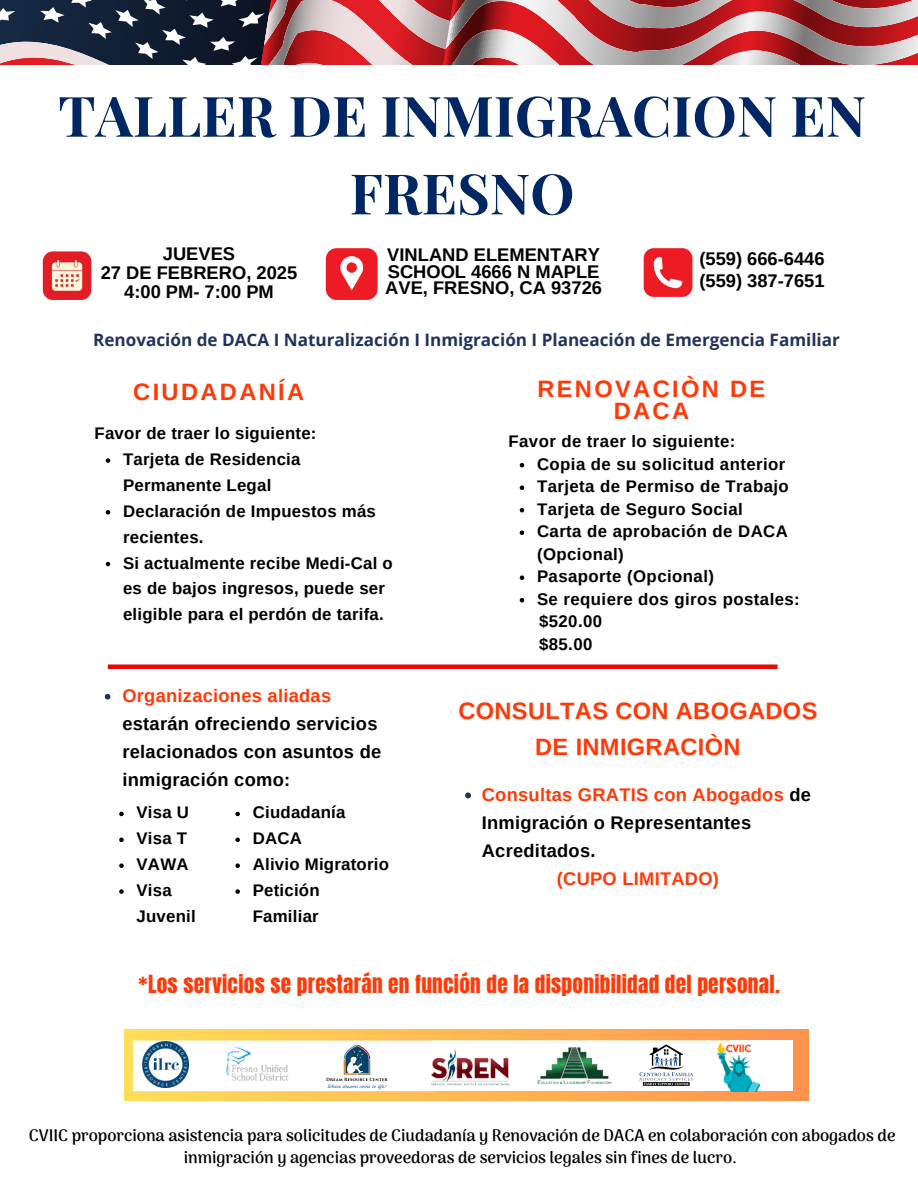
<style>
.page{position:relative;width:918px;height:1188px;background:#fff}
.page>*{position:absolute;margin:0;border:0;box-sizing:border-box;transform-origin:0 0}
.t1{font:700 55.95px/77.7px "Playfair Display";color:#002664;text-align:center}
.t2{font:700 23.7px/36.5px "Arimo";letter-spacing:.015em;color:#ff3908;text-align:center}
.t3{font:700 23.7px/22.5px "Arimo";letter-spacing:.1em;color:#ff3908;text-align:center}
.t4{font:21.3px "Anton";letter-spacing:.015em;color:#ff3908}
.t5{font:700 18.3px/28.2px "Arimo";letter-spacing:.015em;color:#000}
.t6{font:700 18.3px/16.8px "Arimo";color:#000001}
.t7{font:700 18.3px "Arimo";letter-spacing:.015em;color:#ff3908}
.t8{font:700 17.1px "Open Sans";color:#22325e}
.t9{font:700 16.8px/25.8px "Arimo";letter-spacing:.015em;color:#000}
.t10{font:700 16.5px/22.5px "Arima Madurai";color:#000;text-align:center}
.s1{color:#ff3908}
</style>
<div class="page">
<svg style="left:0;top:0;width:918px;height:65px;background:#966067"></svg>
<svg style="left:43px;top:251px;width:48px;height:49px;background:#eb6c68"></svg>
<svg style="left:326px;top:248px;width:52px;height:52px"></svg>
<svg style="left:644px;top:248px;width:48px;height:49px;background:#ef4047"></svg>
<svg style="left:106px;top:458px;width:4px;height:5px"></svg>
<svg style="left:106px;top:510px;width:4px;height:5px"></svg>
<svg style="left:106px;top:562px;width:4px;height:4px"></svg>
<svg style="left:520px;top:463px;width:4px;height:4px"></svg>
<svg style="left:520px;top:485px;width:4px;height:5px"></svg>
<svg style="left:520px;top:508px;width:4px;height:4px"></svg>
<svg style="left:520px;top:530px;width:4px;height:5px"></svg>
<svg style="left:520px;top:575px;width:4px;height:5px"></svg>
<svg style="left:520px;top:598px;width:4px;height:4px"></svg>
<svg style="left:105px;top:694px;width:5px;height:6px"></svg>
<svg style="left:119px;top:812px;width:5px;height:4px"></svg>
<svg style="left:119px;top:838px;width:5px;height:4px"></svg>
<svg style="left:119px;top:863px;width:5px;height:5px"></svg>
<svg style="left:119px;top:889px;width:5px;height:5px"></svg>
<svg style="left:235px;top:812px;width:5px;height:4px"></svg>
<svg style="left:235px;top:838px;width:5px;height:4px"></svg>
<svg style="left:235px;top:863px;width:5px;height:5px"></svg>
<svg style="left:235px;top:889px;width:5px;height:5px"></svg>
<svg style="left:465px;top:792px;width:6px;height:6px"></svg>
<div style="left:108px;top:664px;width:670px;height:5px;background:#e40909"></div>
<div style="left:125px;top:1030px;width:683px;height:70px;background:linear-gradient(to right,#ffdd58,#ff9450)"></div>
<div style="left:731px;top:1040px;width:61px;height:50px;background:#fff"></div>
<svg style="left:133px;top:1040px;width:598px;height:51px"></svg>
<img style="left:322px;top:1042px;width:70px;height:51px">
<img style="left:224px;top:1044px;width:70px;height:44px">
<img style="left:638px;top:1043px;width:58px;height:48px">
<img style="left:427px;top:1048px;width:88px;height:43px">
<img style="left:714px;top:1042px;width:49px;height:49px">
<img style="left:532px;top:1042px;width:89px;height:48px">
<img style="left:143px;top:1042px;width:46px;height:46px">
<p class="t1" style="left:58px;top:75px;width:809px">TALLER DE INMIGRACION EN<br>FRESNO</p>
<h1 class="t5" style="left:101px;top:244px;width:198px;line-height:19.2px;text-align:center">JUEVES<br>27 DE FEBRERO, 2025<br>4:00 PM- 7:00 PM</h1>
<p class="t6" style="left:385px;top:246px;width:218px">VINLAND ELEMENTARY<br>SCHOOL 4666 N MAPLE<br>AVE, FRESNO, CA 93726</p>
<h4 class="t6" style="left:699px;top:247px;width:127px;line-height:22.5px">(559) 666-6446 (559) 387-7651</h4>
<h4 class="t8" style="left:93px;top:328px;width:748px">Renovación de DACA I Naturalización I Inmigración I Planeación de Emergencia Familiar</h4>
<p class="t3" style="left:133px;top:381px;width:173px">CIUDADANÍA</p>
<p class="t3" style="left:537px;top:377px;width:230px">RENOVACIÒN DE<br>DACA</p>
<h4 class="t9" style="left:95px;top:420px;width:224px">Favor de traer lo siguiente:</h4>
<h5 class="t9" style="left:123px;top:446px;width:179px">Tarjeta de Residencia<br>Permanente Legal</h5>
<h2 class="t9" style="left:123px;top:498px;width:254px">Declaración de Impuestos más recientes.</h2>
<h2 class="t9" style="left:123px;top:550px;width:271px">Si actualmente recibe Medi-Cal o es de bajos ingresos, puede ser eligible para el perdón de tarifa.</h2>
<h5 class="t9" style="left:508px;top:428px;width:229px">Favor de traer lo siguiente:</h5>
<p class="t9" style="left:537px;top:451px;width:250px">Copia de su solicitud anterior</p>
<p class="t9" style="left:537px;top:473px;width:253px">Tarjeta de Permiso de Trabajo</p>
<p class="t9" style="left:537px;top:496px;width:207px">Tarjeta de Seguro Social</p>
<h5 class="t9" style="left:537px;top:520px;width:252px;line-height:22.5px">Carta de aprobación de DACA (Opcional)</h5>
<p class="t9" style="left:537px;top:563px;width:178px">Pasaporte (Opcional)</p>
<p class="t9" style="left:537px;top:586px;width:264px">Se requiere dos giros postales:</p>
<p class="t9" style="left:539px;top:610px;width:65px;line-height:22.5px">$520.00 $85.00</p>
<p class="t5" style="left:122px;top:681px;width:260px"><span class="s1">Organizaciones aliadas </span>estarán ofreciendo servicios relacionados con asuntos de inmigración como:</p>
<p class="t9" style="left:137px;top:800px;width:54px">Visa U</p>
<p class="t9" style="left:137px;top:826px;width:52px">Visa T</p>
<h5 class="t9" style="left:137px;top:851px;width:54px">VAWA</h5>
<p class="t9" style="left:137px;top:877px;width:61px">Visa<br>Juvenil</p>
<p class="t9" style="left:253px;top:800px;width:94px">Ciudadanía</p>
<p class="t9" style="left:253px;top:826px;width:51px">DACA</p>
<p class="t9" style="left:253px;top:851px;width:138px">Alivio Migratorio</p>
<p class="t9" style="left:253px;top:877px;width:68px">Petición<br>Familiar</p>
<p class="t2" style="left:458px;top:692px;width:361px">CONSULTAS CON ABOGADOS<br>DE INMIGRACIÒN</p>
<p class="t5" style="left:482px;top:781px;width:331px"><span class="s1">Consultas GRATIS con Abogados</span> de<br>Inmigración o Representantes<br>Acreditados.</p>
<p class="t7" style="left:557px;top:868px;width:164px">(CUPO LIMITADO)</p>
<p class="t4" style="left:138px;top:969px;width:643px">*Los servicios se prestarán en función de la disponibilidad del personal.</p>
<p class="t10" style="left:29px;top:1124px;width:868px">CVIIC proporciona asistencia para solicitudes de Ciudadanía y Renovación de DACA en colaboración con abogados de inmigración y agencias proveedoras de servicios legales sin fines de lucro.</p>
</div>
